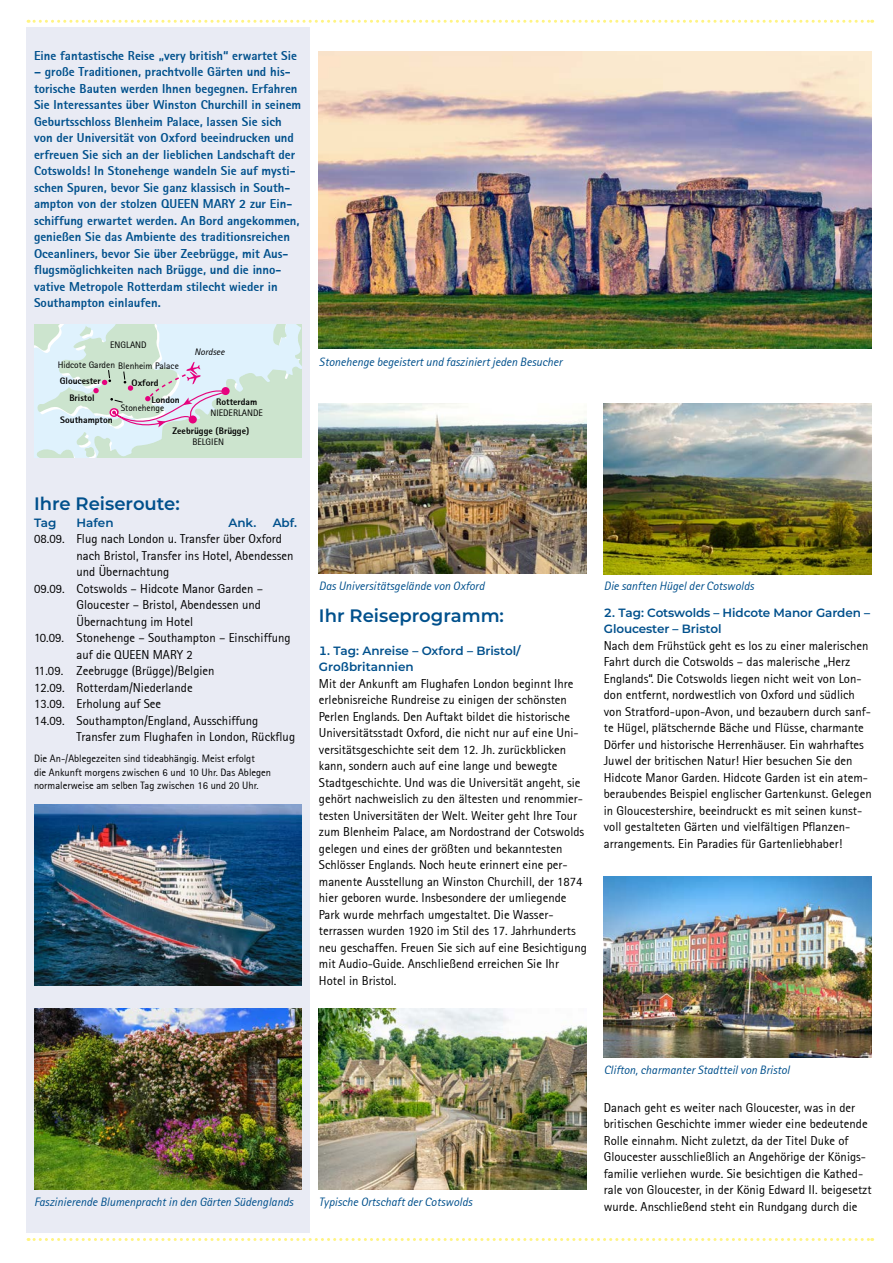
<style>
.page{position:relative;width:893px;height:1263px;background:#fff}
.page>*{position:absolute;margin:0;border:0;box-sizing:border-box;transform-origin:0 0}
.t1{font:600 18px "Montserrat";color:#00508c}
.t2{font:12.75px/16.5px "Rotis Sans Serif";color:#000}
.t3{font:800 12.75px/16.5px "Rotis Sans Serif";color:#00508c}
.t4{font:italic 12px "Rotis Sans Serif";color:#00508c}
.t5{font:600 12px/16.5px "Montserrat";letter-spacing:-.01em;color:#00508c}
.t6{font:10.5px/13.5px "Rotis Sans Serif";color:#000}
.t7{font:800 9.3px "Rotis Sans Serif";color:#000}
.t8{font:9.3px "Rotis Sans Serif";color:#000}
.t9{font:italic 9.3px "Rotis Sans Serif";color:#000}
</style>
<div class="page">
<div style="left:27px;top:28px;width:283px;height:1205px;background:#e9ebf4"></div>
<svg style="left:28px;top:20px;width:845px;height:3px"></svg>
<svg style="left:28px;top:1238px;width:845px;height:3px"></svg>
<img style="left:319px;top:51px;width:553px;height:298px">
<svg style="left:34px;top:325px;width:268px;height:133px"></svg>
<img style="left:319px;top:1008px;width:268px;height:182px">
<img style="left:604px;top:404px;width:268px;height:170px">
<img style="left:319px;top:403px;width:268px;height:170px">
<img style="left:34px;top:1008px;width:268px;height:182px">
<img style="left:604px;top:876px;width:268px;height:182px">
<img style="left:34px;top:804px;width:268px;height:182px">
<p class="t3" style="left:34px;top:47px;width:264px">Eine fantastische Reise „very british“ erwartet Sie</p>
<p class="t3" style="left:34px;top:64px;width:269px">– große Traditionen, prachtvolle Gärten und his&shy;torische Bauten werden Ihnen begegnen. Erfahren Sie Interessantes über Winston Churchill in seinem Geburtsschloss Blenheim Palace, lassen Sie sich von der Universität von Oxford beeindrucken und erfreuen Sie sich an der lieblichen Landschaft der Cotswolds! In Stonehenge wandeln Sie auf mysti&shy;schen Spuren, bevor Sie ganz klassisch in South&shy;ampton von der stolzen QUEEN MARY 2 zur Ein&shy;schiffung erwartet werden. An Bord angekommen, genießen Sie das Ambiente des traditionsreichen Oceanliners, bevor Sie über Zeebrügge, mit Aus&shy;flugsmöglichkeiten nach Brügge, und die inno&shy;vative Metropole Rotterdam stilecht wieder in Southampton einlaufen.</p>
<p class="t8" style="left:110px;top:340px;width:38px">ENGLAND</p>
<p class="t9" style="left:195px;top:346px;width:31px">Nordsee</p>
<p class="t8" style="left:58px;top:361px;width:123px">Hidcote Garden Blenheim Palace</p>
<p class="t7" style="left:60px;top:375px;width:43px">Gloucester</p>
<p class="t8" style="left:121px;top:402px;width:45px">Stonehenge</p>
<p class="t7" style="left:132px;top:377px;width:28px">Oxford</p>
<p class="t7" style="left:69px;top:392px;width:27px">Bristol</p>
<p class="t7" style="left:151px;top:394px;width:30px">London</p>
<p class="t7" style="left:216px;top:396px;width:43px">Rotterdam</p>
<p class="t8" style="left:210px;top:407px;width:54px">NIEDERLANDE</p>
<p class="t8" style="left:192px;top:437px;width:33px">BELGIEN</p>
<p class="t7" style="left:60px;top:414px;width:54px">Southampton</p>
<p class="t7" style="left:173px;top:425px;width:78px">Zeebrügge (Brügge)</p>
<p class="t4" style="left:319px;top:354px;width:245px">Stonehenge begeistert und fasziniert jeden Besucher</p>
<h1 class="t1" style="left:34px;top:491px;width:147px">Ihre Reiseroute:</h1>
<p class="t5" style="left:34px;top:513px;width:24px">Tag</p>
<p class="t5" style="left:77px;top:513px;width:39px">Hafen</p>
<p class="t5" style="left:228px;top:513px;width:29px">Ank.</p>
<p class="t5" style="left:273px;top:513px;width:26px">Abf.</p>
<p class="t2" style="left:34px;top:530px;width:250px">08.09. Flug nach London u. Transfer über Oxford</p>
<p class="t2" style="left:77px;top:547px;width:219px">nach Bristol, Transfer ins Hotel, Abendessen</p>
<p class="t2" style="left:77px;top:563px;width:94px">und Übernachtung</p>
<p class="t2" style="left:34px;top:580px;width:231px">09.09. Cotswolds – Hidcote Manor Garden –</p>
<p class="t2" style="left:77px;top:596px;width:186px">Gloucester – Bristol, Abendessen und</p>
<p class="t2" style="left:77px;top:613px;width:118px">Übernachtung im Hotel</p>
<p class="t2" style="left:34px;top:629px;width:258px">10.09. Stonehenge – Southampton – Einschiffung</p>
<p class="t2" style="left:77px;top:646px;width:118px">auf die QUEEN MARY 2</p>
<p class="t2" style="left:34px;top:662px;width:182px">11.09. Zeebrugge (Brügge)/Belgien</p>
<p class="t2" style="left:34px;top:679px;width:160px">12.09. Rotterdam/Niederlande</p>
<p class="t2" style="left:34px;top:695px;width:129px">13.09. Erholung auf See</p>
<p class="t2" style="left:34px;top:712px;width:226px">14.09. Southampton/England, Ausschiffung</p>
<p class="t2" style="left:77px;top:728px;width:220px">Transfer zum Flughafen in London, Rückflug</p>
<p class="t6" style="left:34px;top:752px;width:239px">Die An-/Ablegezeiten sind tideabhängig. Meist erfolgt<br>die Ankunft morgens zwischen 6 und 10 Uhr. Das Ablegen normalerweise am selben Tag zwischen 16 und 20 Uhr.</p>
<p class="t4" style="left:319px;top:578px;width:167px">Das Universitätsgelände von Oxford</p>
<p class="t4" style="left:604px;top:579px;width:152px">Die sanften Hügel der Cotswolds</p>
<h1 class="t1" style="left:319px;top:603px;width:187px">Ihr Reiseprogramm:</h1>
<p class="t5" style="left:319px;top:642px;width:203px">1. Tag: Anreise – Oxford – Bristol/<br>Großbritannien</p>
<p class="t2" style="left:319px;top:675px;width:269px">Mit der Ankunft am Flughafen London beginnt Ihre erlebnisreiche Rundreise zu einigen der schönsten Perlen Englands. Den Auftakt bildet die historische Universitätsstadt Oxford, die nicht nur auf eine Uni&shy;versitätsgeschichte seit dem 12. Jh. zurückblicken kann, sondern auch auf eine lange und bewegte Stadtgeschichte. Und was die Universität angeht, sie gehört nachweislich zu den ältesten und renommier&shy;testen Universitäten der Welt. Weiter geht Ihre Tour zum Blenheim Palace, am Nordostrand der Cotswolds gelegen und eines der größten und bekanntesten Schlösser Englands. Noch heute erinnert eine per&shy;manente Ausstellung an Winston Churchill, der 1874 hier geboren wurde. Insbesondere der umliegende Park wurde mehrfach umgestaltet. Die Wasser&shy;terrassen wurden 1920 im Stil des 17. Jahrhunderts neu geschaffen. Freuen Sie sich auf eine Besichtigung mit Audio-Guide. Anschließend erreichen Sie Ihr Hotel in Bristol.</p>
<p class="t5" style="left:604px;top:604px;width:268px">2. Tag: Cotswolds – Hidcote Manor Garden –<br>Gloucester – Bristol</p>
<p class="t2" style="left:604px;top:637px;width:269px">Nach dem Frühstück geht es los zu einer malerischen Fahrt durch die Cotswolds – das malerische „Herz Englands“. Die Cotswolds liegen nicht weit von Lon&shy;don entfernt, nordwestlich von Oxford und südlich von Stratford-upon-Avon, und bezaubern durch sanf&shy;te Hügel, plätschernde Bäche und Flüsse, charmante Dörfer und historische Herrenhäuser. Ein wahrhaftes Juwel der britischen Natur! Hier besuchen Sie den Hidcote Manor Garden. Hidcote Garden ist ein atem&shy;beraubendes Beispiel englischer Gartenkunst. Gelegen in Gloucestershire, beeindruckt es mit seinen kunst&shy;voll gestalteten Gärten und vielfältigen Pflanzen&shy;arrangements. Ein Paradies für Gartenliebhaber!</p>
<p class="t4" style="left:34px;top:1195px;width:261px">Faszinierende Blumenpracht in den Gärten Südenglands</p>
<p class="t4" style="left:319px;top:1195px;width:155px">Typische Ortschaft der Cotswolds</p>
<p class="t4" style="left:604px;top:1063px;width:187px">Clifton, charmanter Stadtteil von Bristol</p>
<p class="t2" style="left:604px;top:1099px;width:269px">Danach geht es weiter nach Gloucester, was in der britischen Geschichte immer wieder eine bedeutende Rolle einnahm. Nicht zuletzt, da der Titel Duke of Gloucester ausschließlich an Angehörige der Königs&shy;familie verliehen wurde. Sie besichtigen die Kathed&shy;rale von Gloucester, in der König Edward II. beigesetzt wurde. Anschließend steht ein Rundgang durch die</p>
</div>
